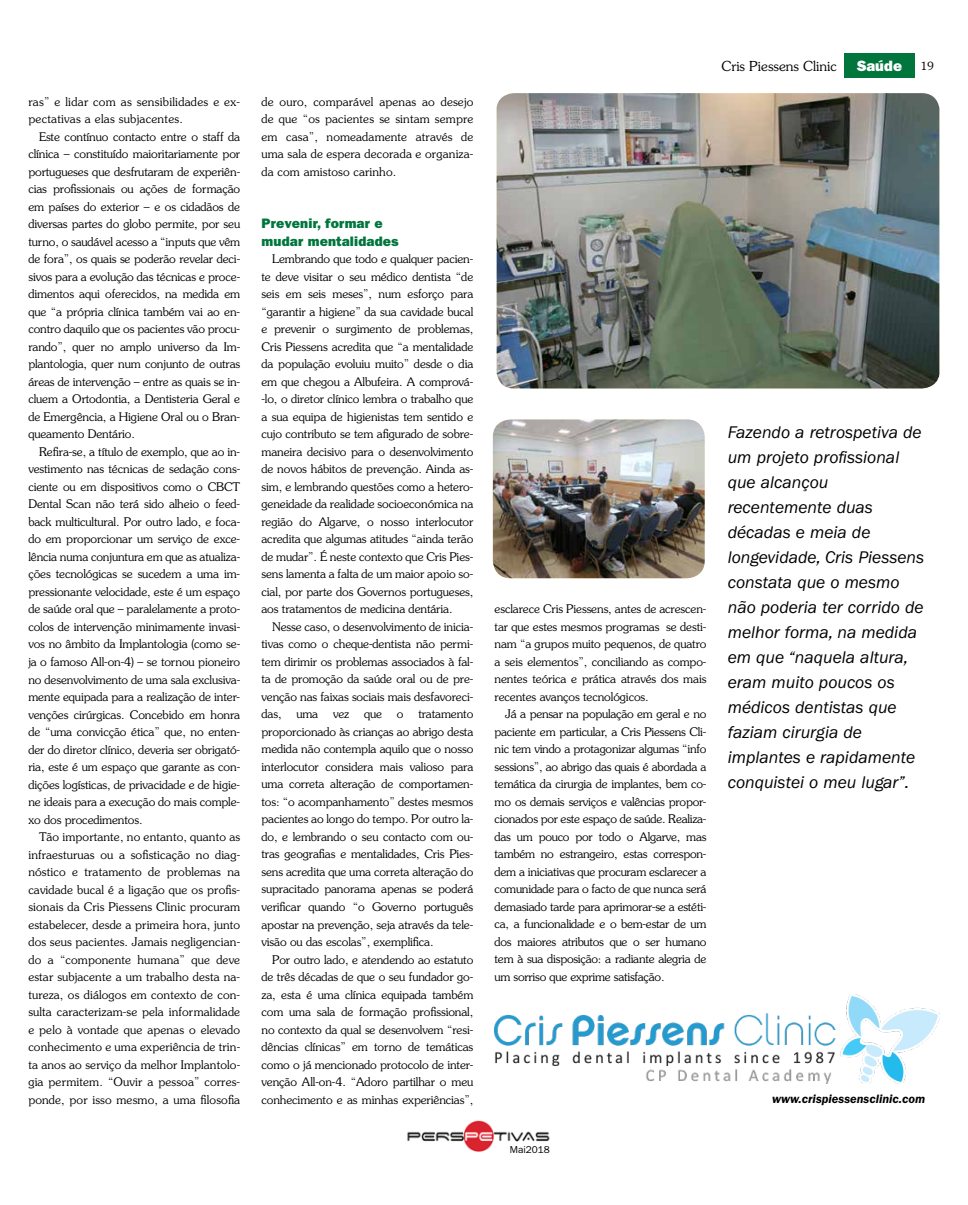
<style>
.page{position:relative;width:968px;height:1205px;background:#fff}
.page>*{position:absolute;margin:0;border:0;box-sizing:border-box;transform-origin:0 0}
.t1{font:italic 17.5px/25px "ITC Franklin Gothic Std";color:#000}
.t2{font:15px "ITC Franklin Gothic Std Hvy";color:#fff}
.t3{font:13.75px/17.5px "ITC Franklin Gothic Std Hvy";letter-spacing:.01em;color:#00763c}
.t4{font:300 13.75px "Souvenir Std";color:#000}
.t5{font:italic 600 12.5px "ITC Franklin Gothic Std";color:#000}
.t6{font:300 11.88px/17.5px "Souvenir Std";letter-spacing:-.01em;color:#000;text-align:justify}
.t7{font:300 11.88px/17.5px "Souvenir Std";letter-spacing:.02em;color:#000}
.t8{font:10px "ITC Franklin Gothic Std";color:#000}
.s1{font-family:"Souvenir Std";font-weight:300;font-size:11.25px;color:#000}
</style>
<div class="page">
<div style="left:843px;top:53px;width:71px;height:25px;background:#00763c"></div>
<img style="left:407px;top:1121px;width:143px;height:31px">
<img style="left:494px;top:994px;width:445px;height:89px">
<img style="left:493px;top:419px;width:211px;height:159px">
<img style="left:496px;top:93px;width:443px;height:295px">
<p class="t7" style="left:28px;top:93px;width:213px">ras” e lidar com as sensibilidades e ex&shy;pectativas a elas subjacentes.</p>
<p class="t6" style="left:28px;top:128px;width:213px;text-indent:11px">Este contínuo contacto entre o staff da clínica – constituído maioritariamente por portugueses que desfrutaram de experiên&shy;cias profissionais ou ações de formação em países do exterior – e os cidadãos de diversas partes do globo permite, por seu turno, o saudável acesso a “inputs que vêm de fora”, os quais se poderão revelar deci&shy;sivos para a evolução das técnicas e proce&shy;dimentos aqui oferecidos, na medida em que “a própria clínica também vai ao en&shy;contro daquilo que os pacientes vão procu&shy;rando”, quer no amplo universo da Im&shy;plantologia, quer num conjunto de outras áreas de intervenção – entre as quais se in&shy;cluem a Ortodontia, a Dentisteria Geral e de Emergência, a Higiene Oral ou o Bran&shy;queamento Dentário.</p>
<p class="t6" style="left:28px;top:443px;width:213px;text-indent:11px">Refira-se, a título de exemplo, que ao in&shy;vestimento nas técnicas de sedação cons&shy;ciente ou em dispositivos como o CBCT Dental Scan não terá sido alheio o feed&shy;back multicultural. Por outro lado, e foca&shy;do em proporcionar um serviço de exce&shy;lência numa conjuntura em que as atualiza&shy;ções tecnológicas se sucedem a uma im&shy;pressionante velocidade, este é um espaço de saúde oral que – paralelamente a proto&shy;colos de intervenção minimamente invasi&shy;vos no âmbito da Implantologia (como se&shy;ja o famoso All-on-4) – se tornou pioneiro no desenvolvimento de uma sala exclusiva&shy;mente equipada para a realização de inter&shy;venções cirúrgicas. Concebido em honra de “uma convicção ética” que, no enten&shy;der do diretor clínico, deveria ser obrigató&shy;ria, este é um espaço que garante as con&shy;dições logísticas, de privacidade e de higie&shy;ne ideais para a execução do mais comple&shy;xo dos procedimentos.</p>
<p class="t6" style="left:28px;top:828px;width:213px;text-indent:11px">Tão importante, no entanto, quanto as infraesturuas ou a sofisticação no diag&shy;nóstico e tratamento de problemas na cavidade bucal é a ligação que os profis&shy;sionais da Cris Piessens Clinic procuram estabelecer, desde a primeira hora, junto dos seus pacientes. Jamais negligencian&shy;do a “componente humana” que deve estar subjacente a um trabalho desta na&shy;tureza, os diálogos em contexto de con&shy;sulta caracterizam-se pela informalidade e pelo à vontade que apenas o elevado conhecimento e uma experiência de trin&shy;ta anos ao serviço da melhor Implantolo&shy;gia permitem. “Ouvir a pessoa” corres&shy;ponde, por isso mesmo, a uma filosofia</p>
<p class="t6" style="left:261px;top:93px;width:213px">de ouro, comparável apenas ao desejo de que “os pacientes se sintam sempre em casa”, nomeadamente através de uma sala de espera decorada e organiza&shy;da com amistoso carinho.</p>
<p class="t3" style="left:261px;top:215px;width:139px">Prevenir, formar e mudar mentalidades</p>
<p class="t6" style="left:261px;top:250px;width:213px;text-indent:11px">Lembrando que todo e qualquer pacien&shy;te deve visitar o seu médico dentista “de seis em seis meses”, num esforço para “garantir a higiene” da sua cavidade bucal e prevenir o surgimento de problemas, Cris Piessens acredita que “a mentalidade da população evoluiu muito” desde o dia em que chegou a Albufeira. A comprová--lo, o diretor clínico lembra o trabalho que a sua equipa de higienistas tem sentido e cujo contributo se tem afigurado de sobre&shy;maneira decisivo para o desenvolvimento de novos hábitos de prevenção. Ainda as&shy;sim, e lembrando questões como a hetero&shy;geneidade da realidade socioeconómica na região do Algarve, o nosso interlocutor acredita que algumas atitudes “ainda terão de mudar”. É neste contexto que Cris Pies&shy;sens lamenta a falta de um maior apoio so&shy;cial, por parte dos Governos portugueses, aos tratamentos de medicina dentária.</p>
<p class="t6" style="left:261px;top:618px;width:213px;text-indent:11px">Nesse caso, o desenvolvimento de inicia&shy;tivas como o cheque-dentista não permi&shy;tem dirimir os problemas associados à fal&shy;ta de promoção da saúde oral ou de pre&shy;venção nas faixas sociais mais desfavoreci&shy;das, uma vez que o tratamento proporcionado às crianças ao abrigo desta medida não contempla aquilo que o nosso interlocutor considera mais valioso para uma correta alteração de comportamen&shy;tos: “o acompanhamento” destes mesmos pacientes ao longo do tempo. Por outro la&shy;do, e lembrando o seu contacto com ou&shy;tras geografias e mentalidades, Cris Pies&shy;sens acredita que uma correta alteração do supracitado panorama apenas se poderá verificar quando “o Governo português apostar na prevenção, seja através da tele&shy;visão ou das escolas”, exemplifica.</p>
<p class="t6" style="left:261px;top:950px;width:213px;text-indent:11px">Por outro lado, e atendendo ao estatuto de três décadas de que o seu fundador go&shy;za, esta é uma clínica equipada também com uma sala de formação profissional, no contexto da qual se desenvolvem “resi&shy;dências clínicas” em torno de temáticas como o já mencionado protocolo de inter&shy;venção All-on-4. “Adoro partilhar o meu conhecimento e as minhas experiências”,</p>
<p class="t4" style="left:721px;top:58px;width:117px">Cris Piessens Clinic</p>
<p class="t2" style="left:856px;top:56px;width:79px">Saúde <span class="s1">19</span></p>
<p class="t6" style="left:494px;top:600px;width:213px">esclarece Cris Piessens, antes de acrescen&shy;tar que estes mesmos programas se desti&shy;nam “a grupos muito pequenos, de quatro a seis elementos”, conciliando as compo&shy;nentes teórica e prática através dos mais recentes avanços tecnológicos.</p>
<p class="t6" style="left:494px;top:705px;width:213px;text-indent:11px">Já a pensar na população em geral e no paciente em particular, a Cris Piessens Cli&shy;nic tem vindo a protagonizar algumas “info sessions”, ao abrigo das quais é abordada a temática da cirurgia de implantes, bem co&shy;mo os demais serviços e valências propor&shy;cionados por este espaço de saúde. Realiza&shy;das um pouco por todo o Algarve, mas também no estrangeiro, estas correspon&shy;dem a iniciativas que procuram esclarecer a comunidade para o facto de que nunca será demasiado tarde para aprimorar-se a estéti&shy;ca, a funcionalidade e o bem-estar de um dos maiores atributos que o ser humano tem à sua disposição: a radiante alegria de um sorriso que exprime satisfação.</p>
<p class="t1" style="left:727px;top:420px;width:198px">Fazendo a retrospetiva de um projeto profissional que alcançou recentemente duas décadas e meia de longevidade, Cris Piessens constata que o mesmo não poderia ter corrido de melhor forma, na medida em que “naquela altura, eram muito poucos os médicos dentistas que faziam cirurgia de implantes e rapidamente conquistei o meu lugar”.</p>
<p class="t8" style="left:510px;top:1143px;width:41px">Mai2018</p>
<p class="t5" style="left:772px;top:1092px;width:155px">www.crispiessensclinic.com</p>
</div>
